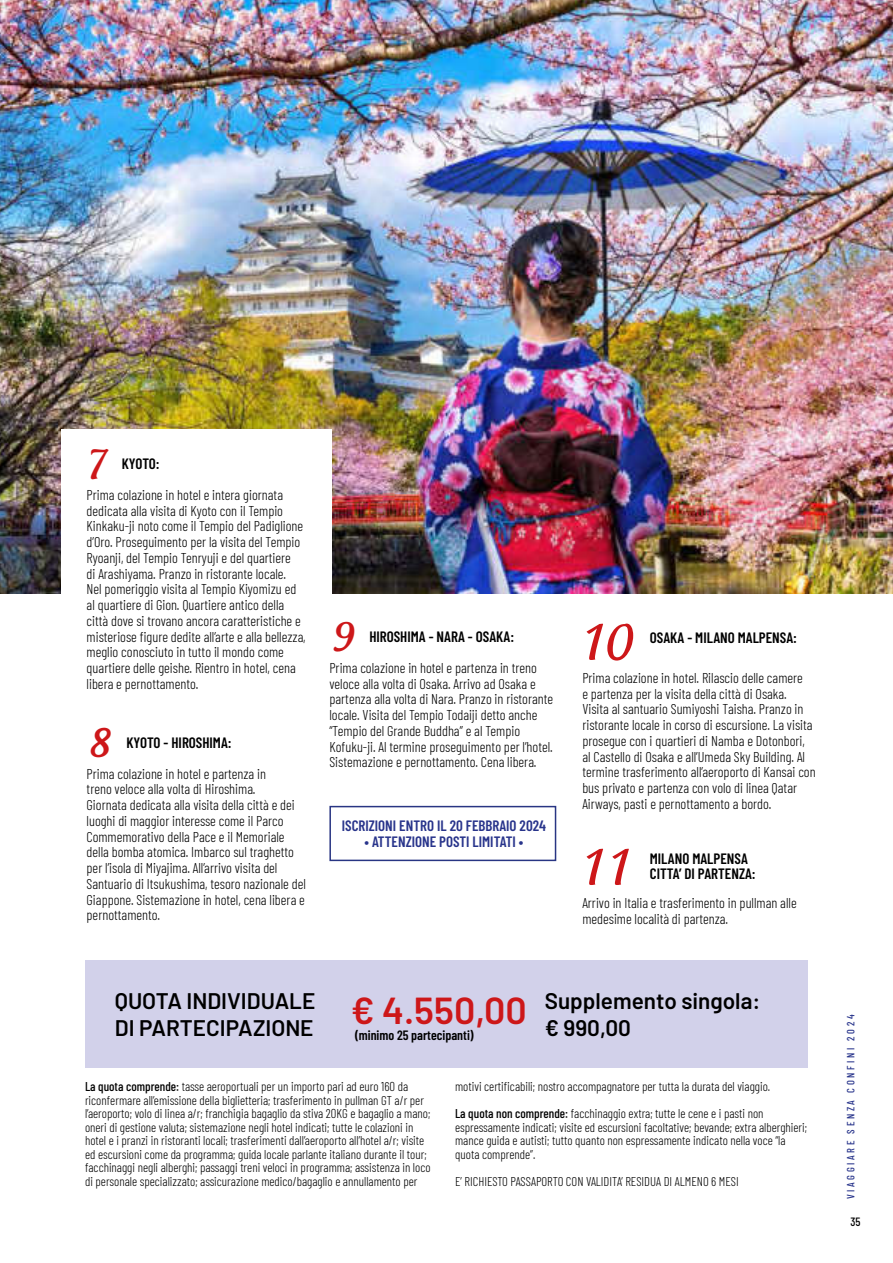
<style>
.page{position:relative;width:893px;height:1263px;background:#fff}
.page>*{position:absolute;margin:0;border:0;box-sizing:border-box;transform-origin:0 0}
.t1{font:700 57.75px "Charmonman";color:#cd1719}
.t2{font:700 46.65px "Charmonman";color:#cd1719}
.t3{font:600 37.5px "Barlow";color:#cd1719}
.t4{font:600 22.5px/27px "Barlow";color:#000}
.t5{font:600 15px/15px "Barlow Condensed";color:#000}
.t6{font:600 15px "Barlow Condensed";color:#28348b}
.t7{font:300 14.25px/15.8px "Barlow Condensed";color:#000}
.t8{font:600 13.5px "Barlow Condensed";color:#000}
.t9{font:300 12.75px/13.5px "Barlow Condensed";color:#000}
.t10{font:500 12px "Barlow Condensed";color:#000}
.t11{font:500 10.5px "Barlow Condensed";letter-spacing:.25em;color:#28348b}
.s1{font-weight:500}
</style>
<div class="page">
<img style="left:0;top:0;width:892px;height:594px">
<div style="left:62px;top:429px;width:270px;height:383px;background:#fff"></div>
<div style="left:86px;top:960px;width:722px;height:107px;background:#d2d1ea"></div>
<div style="left:329px;top:806px;width:227px;height:55px;border:2px solid #283583"></div>
<h2 class="t2" style="left:85px;top:435px;width:24px">7</h2>
<p class="t5" style="left:122px;top:457px;width:39px">KYOTO:</p>
<p class="t7" style="left:87px;top:488px;width:221px">Prima colazione in hotel e intera giornata dedicata alla visita di Kyoto con il Tempio Kinkaku-ji noto come il Tempio del Padiglione d’Oro. Proseguimento per la visita del Tempio Ryoanji, del Tempio Tenryuji e del quartiere<br>di Arashiyama. Pranzo in ristorante locale.<br>Nel pomeriggio visita al Tempio Kiyomizu ed al quartiere di Gion. Quartiere antico della città dove si trovano ancora caratteristiche e misteriose figure dedite all’arte e alla bellezza, meglio conosciuto in tutto il mondo come quartiere delle geishe. Rientro in hotel, cena libera e pernottamento.</p>
<h2 class="t2" style="left:89px;top:714px;width:24px">8</h2>
<p class="t5" style="left:126px;top:736px;width:107px">KYOTO - HIROSHIMA:</p>
<p class="t7" style="left:87px;top:766px;width:221px">Prima colazione in hotel e partenza in<br>treno veloce alla volta di Hiroshima.<br>Giornata dedicata alla visita della città e dei luoghi di maggior interesse come il Parco Commemorativo della Pace e il Memoriale della bomba atomica. Imbarco sul traghetto per l’isola di Miyajima. All’arrivo visita del Santuario di Itsukushima, tesoro nazionale del Giappone. Sistemazione in hotel, cena libera e pernottamento.</p>
<h2 class="t2" style="left:332px;top:608px;width:24px">9</h2>
<p class="t5" style="left:369px;top:630px;width:146px">HIROSHIMA - NARA - OSAKA:</p>
<p class="t7" style="left:329px;top:661px;width:225px">Prima colazione in hotel e partenza in treno veloce alla volta di Osaka. Arrivo ad Osaka e partenza alla volta di Nara. Pranzo in ristorante locale. Visita del Tempio Todaiji detto anche “Tempio del Grande Buddha” e al Tempio Kofuku-ji. Al termine proseguimento per l’hotel.<br>Sistemazione e pernottamento. Cena libera.</p>
<p class="t6" style="left:342px;top:819px;width:206px">ISCRIZIONI ENTRO IL 20 FEBBRAIO 2024</p>
<p class="t6" style="left:364px;top:835px;width:160px">• ATTENZIONE POSTI LIMITATI •</p>
<h1 class="t1" style="left:580px;top:606px;width:55px">10</h1>
<p class="t5" style="left:650px;top:631px;width:149px">OSAKA - MILANO MALPENSA:</p>
<p class="t7" style="left:582px;top:671px;width:235px">Prima colazione in hotel. Rilascio delle camere<br>e partenza per la visita della città di Osaka.<br>Visita al santuario Sumiyoshi Taisha. Pranzo in ristorante locale in corso di escursione. La visita prosegue con i quartieri di Namba e Dotonbori, al Castello di Osaka e all’Umeda Sky Building. Al termine trasferimento all’aeroporto di Kansai con bus privato e partenza con volo di linea Qatar Airways, pasti e pernottamento a bordo.</p>
<h1 class="t1" style="left:580px;top:831px;width:55px">11</h1>
<p class="t5" style="left:650px;top:852px;width:107px">MILANO MALPENSA<br>CITTA’ DI PARTENZA:</p>
<p class="t7" style="left:582px;top:896px;width:216px">Arrivo in Italia e trasferimento in pullman alle medesime località di partenza.</p>
<h3 class="t4" style="left:115px;top:989px;width:202px">QUOTA INDIVIDUALE<br>DI PARTECIPAZIONE</h3>
<h3 class="t4" style="left:545px;top:989px;width:217px">Supplemento singola: € 990,00</h3>
<h3 class="t3" style="left:351px;top:997px;width:177px">€ 4.550,00</h3>
<p class="t8" style="left:355px;top:1029px;width:120px">(minimo 25 partecipanti)</p>
<p class="t9" style="left:85px;top:1081px;width:347px"><span class="s1">La quota comprende:</span> tasse aeroportuali per un importo pari ad euro 160 da riconfermare all’emissione della biglietteria; trasferimento in pullman GT a/r per l’aeroporto; volo di linea a/r; franchigia bagaglio da stiva 20KG e bagaglio a mano; oneri di gestione valuta; sistemazione negli hotel indicati; tutte le colazioni in hotel e i pranzi in ristoranti locali; trasferimenti dall’aeroporto all’hotel a/r; visite ed escursioni come da programma; guida locale parlante italiano durante il tour; facchinaggi negli alberghi; passaggi treni veloci in programma; assistenza in loco di personale specializzato; assicurazione medico/bagaglio e annullamento per</p>
<p class="t9" style="left:455px;top:1072px;width:317px;line-height:27px">motivi certificabili; nostro accompagnatore per tutta la durata del viaggio.<br><span class="s1">La quota non comprende:</span> facchinaggio extra; tutte le cene e i pasti non</p>
<p class="t9" style="left:455px;top:1121px;width:354px">espressamente indicati; visite ed escursioni facoltative; bevande; extra alberghieri; mance guida e autisti; tutto quanto non espressamente indicato nella voce “la quota comprende”.</p>
<p class="t9" style="left:455px;top:1175px;width:285px">E’ RICHIESTO PASSAPORTO CON VALIDITA’ RESIDUA DI ALMENO 6 MESI</p>
<p class="t11" style="left:845px;top:1199px;width:186px;rotate:-90deg">VIAGGIARE SENZA CONFINI 2024</p>
<p class="t10" style="left:850px;top:1217px;width:12px">35</p>
</div>
